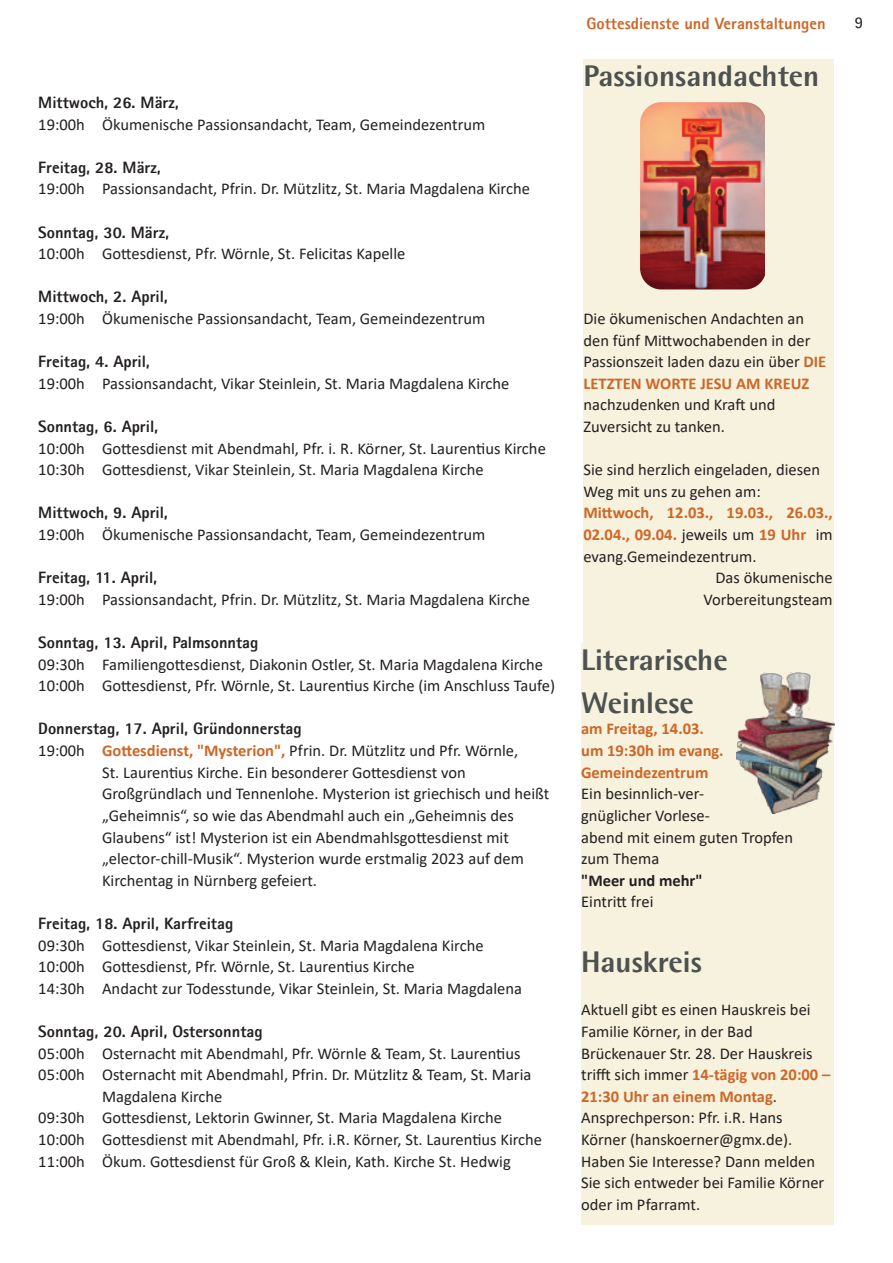
<style>
.page{position:relative;width:893px;height:1263px;background:#fff}
.page>*{position:absolute;margin:0;border:0;box-sizing:border-box;transform-origin:0 0}
.t1{font:800 30px/43.2px "Agfa Rotis Semisans";color:#4d5250}
.t2{font:16.5px/21.6px "Calibri";color:#231f20}
.t3{font:800 16.5px "Agfa Rotis Sans Serif";color:#231f20}
.t4{font:700 16.5px/21.6px "Calibri";color:#ce6626}
.t5{font:800 16.5px "Agfa Rotis Sans Serif";color:#ce6626}
.t6{font:700 16.5px "Calibri";color:#231f20}
.t7{font:16.5px "Agfa Rotis Semisans";color:#231f20}
.s1{font-weight:700;color:#ce6626}
.s2{font-weight:400;color:#231f20}
</style>
<div class="page">
<div style="left:583px;top:60px;width:251px;height:1165px;background:#f6f2de"></div>
<img style="left:640px;top:102px;width:125px;height:187px;border-radius:21px">
<div style="left:581px;top:643px;width:252px;height:582px;background:#f6f2de"></div>
<img style="left:736px;top:673px;width:99px;height:140px">
<p class="t3" style="left:38px;top:92px;width:142px">Mittwoch, 26. März,</p>
<p class="t2" style="left:38px;top:115px;width:448px">19:00h Ökumenische Passionsandacht, Team, Gemeindezentrum</p>
<p class="t3" style="left:38px;top:157px;width:124px">Freitag, 28. März,</p>
<p class="t2" style="left:38px;top:179px;width:493px">19:00h Passionsandacht, Pfrin. Dr. Mützlitz, St. Maria Magdalena Kirche</p>
<p class="t3" style="left:38px;top:222px;width:132px">Sonntag, 30. März,</p>
<p class="t2" style="left:38px;top:244px;width:369px">10:00h Gottesdienst, Pfr. Wörnle, St. Felicitas Kapelle</p>
<p class="t3" style="left:38px;top:286px;width:131px">Mittwoch, 2. April,</p>
<p class="t2" style="left:38px;top:309px;width:448px">19:00h Ökumenische Passionsandacht, Team, Gemeindezentrum</p>
<p class="t3" style="left:38px;top:351px;width:113px">Freitag, 4. April,</p>
<p class="t2" style="left:38px;top:374px;width:473px">19:00h Passionsandacht, Vikar Steinlein, St. Maria Magdalena Kirche</p>
<p class="t3" style="left:38px;top:416px;width:121px">Sonntag, 6. April,</p>
<p class="t2" style="left:38px;top:439px;width:509px">10:00h Gottesdienst mit Abendmahl, Pfr. i. R. Körner, St. Laurentius Kirche<br>10:30h Gottesdienst, Vikar Steinlein, St. Maria Magdalena Kirche</p>
<p class="t3" style="left:38px;top:502px;width:131px">Mittwoch, 9. April,</p>
<p class="t2" style="left:38px;top:525px;width:448px">19:00h Ökumenische Passionsandacht, Team, Gemeindezentrum</p>
<p class="t3" style="left:38px;top:567px;width:121px">Freitag, 11. April,</p>
<p class="t2" style="left:38px;top:590px;width:493px">19:00h Passionsandacht, Pfrin. Dr. Mützlitz, St. Maria Magdalena Kirche</p>
<p class="t3" style="left:38px;top:632px;width:222px">Sonntag, 13. April, Palmsonntag</p>
<p class="t2" style="left:38px;top:655px;width:518px">09:30h Familiengottesdienst, Diakonin Ostler, St. Maria Magdalena Kirche<br>10:00h Gottesdienst, Pfr. Wörnle, St. Laurentius Kirche (im Anschluss Taufe)</p>
<p class="t3" style="left:38px;top:718px;width:265px">Donnerstag, 17. April, Gründonnerstag</p>
<p class="t2" style="left:102px;top:741px;width:449px;text-indent:-64px">19:00h <span class="s1">Gottesdienst, "Mysterion",</span> Pfrin. Dr. Mützlitz und Pfr. Wörnle,<br>St. Laurentius Kirche. Ein besonderer Gottesdienst von Großgründlach und Tennenlohe. Mysterion ist griechisch und heißt „Geheimnis“, so wie das Abendmahl auch ein „Geheimnis des Glaubens“ ist! Mysterion ist ein Abendmahlsgottesdienst mit „elector‐chill‐Musik“. Mysterion wurde erstmalig 2023 auf dem Kirchentag in Nürnberg gefeiert.</p>
<p class="t3" style="left:38px;top:913px;width:196px">Freitag, 18. April, Karfreitag</p>
<p class="t2" style="left:38px;top:935px;width:485px">09:30h Gottesdienst, Vikar Steinlein, St. Maria Magdalena Kirche<br>10:00h Gottesdienst, Pfr. Wörnle, St. Laurentius Kirche<br>14:30h Andacht zur Todesstunde, Vikar Steinlein, St. Maria Magdalena</p>
<p class="t3" style="left:38px;top:1021px;width:226px">Sonntag, 20. April, Ostersonntag</p>
<p class="t2" style="left:38px;top:1043px;width:484px">05:00h Osternacht mit Abendmahl, Pfr. Wörnle &amp; Team, St. Laurentius</p>
<p class="t2" style="left:38px;top:1065px;width:495px">05:00h Osternacht mit Abendmahl, Pfrin. Dr. Mützlitz &amp; Team, St. Maria</p>
<p class="t2" style="left:102px;top:1087px;width:122px">Magdalena Kirche</p>
<p class="t2" style="left:38px;top:1108px;width:465px">09:30h Gottesdienst, Lektorin Gwinner, St. Maria Magdalena Kirche</p>
<p class="t2" style="left:38px;top:1130px;width:505px">10:00h Gottesdienst mit Abendmahl, Pfr. i.R. Körner, St. Laurentius Kirche</p>
<p class="t2" style="left:38px;top:1151px;width:474px">11:00h Ökum. Gottesdienst für Groß &amp; Klein, Kath. Kirche St. Hedwig</p>
<p class="t5" style="left:586px;top:13px;width:241px">Gottesdienste und Veranstaltungen</p>
<p class="t7" style="left:855px;top:12px;width:10px">9</p>
<h1 class="t1" style="left:583px;top:54px;width:237px">Passionsandachten</h1>
<p class="t2" style="left:583px;top:309px;width:244px">Die ökumenischen Andachten an den fünf Mittwochabenden in der<br>Passionszeit laden dazu ein über <span class="s1">DIE<br>LETZTEN WORTE JESU AM KREUZ</span></p>
<p class="t2" style="left:583px;top:395px;width:193px">nachzudenken und Kraft und<br>Zuversicht zu tanken.</p>
<p class="t2" style="left:583px;top:460px;width:238px">Sie sind herzlich eingeladen, diesen<br>Weg mit uns zu gehen am:</p>
<p class="t4" style="left:583px;top:503px;width:251px">Mittwoch, 12.03., 19.03., 26.03.,</p>
<p class="t4" style="left:583px;top:525px;width:251px">02.04., 09.04. <span class="s2">jeweils um</span> 19 Uhr <span class="s2">im</span></p>
<p class="t2" style="left:583px;top:547px;width:175px">evang.Gemeindezentrum.</p>
<p class="t2" style="left:715px;top:568px;width:119px">Das ökumenische</p>
<p class="t2" style="left:703px;top:590px;width:131px">Vorbereitungsteam</p>
<h1 class="t1" style="left:581px;top:637px;width:148px">Literarische<br>Weinlese</h1>
<p class="t4" style="left:581px;top:719px;width:144px">am Freitag, 14.03. um 19:30h im evang.<br>Gemeindezentrum</p>
<p class="t2" style="left:581px;top:784px;width:214px">Ein besinnlich‐ver‐<br>gnüglicher Vorlese‐<br>abend mit einem guten Tropfen zum Thema</p>
<p class="t6" style="left:581px;top:873px;width:123px">"Meer und mehr"</p>
<p class="t2" style="left:581px;top:892px;width:74px">Eintritt frei</p>
<h1 class="t1" style="left:581px;top:940px;width:122px">Hauskreis</h1>
<p class="t2" style="left:581px;top:1000px;width:251px">Aktuell gibt es einen Hauskreis bei<br>Familie Körner, in der Bad<br>Brückenauer Str. 28. Der Hauskreis trifft sich immer <span class="s1">14‐tägig von 20:00 –<br>21:30 Uhr an einem Montag</span>.<br>Ansprechperson: Pfr. i.R. Hans<br>Körner (hanskoerner@gmx.de).<br>Haben Sie Interesse? Dann melden<br>Sie sich entweder bei Familie Körner oder im Pfarramt.</p>
</div>
